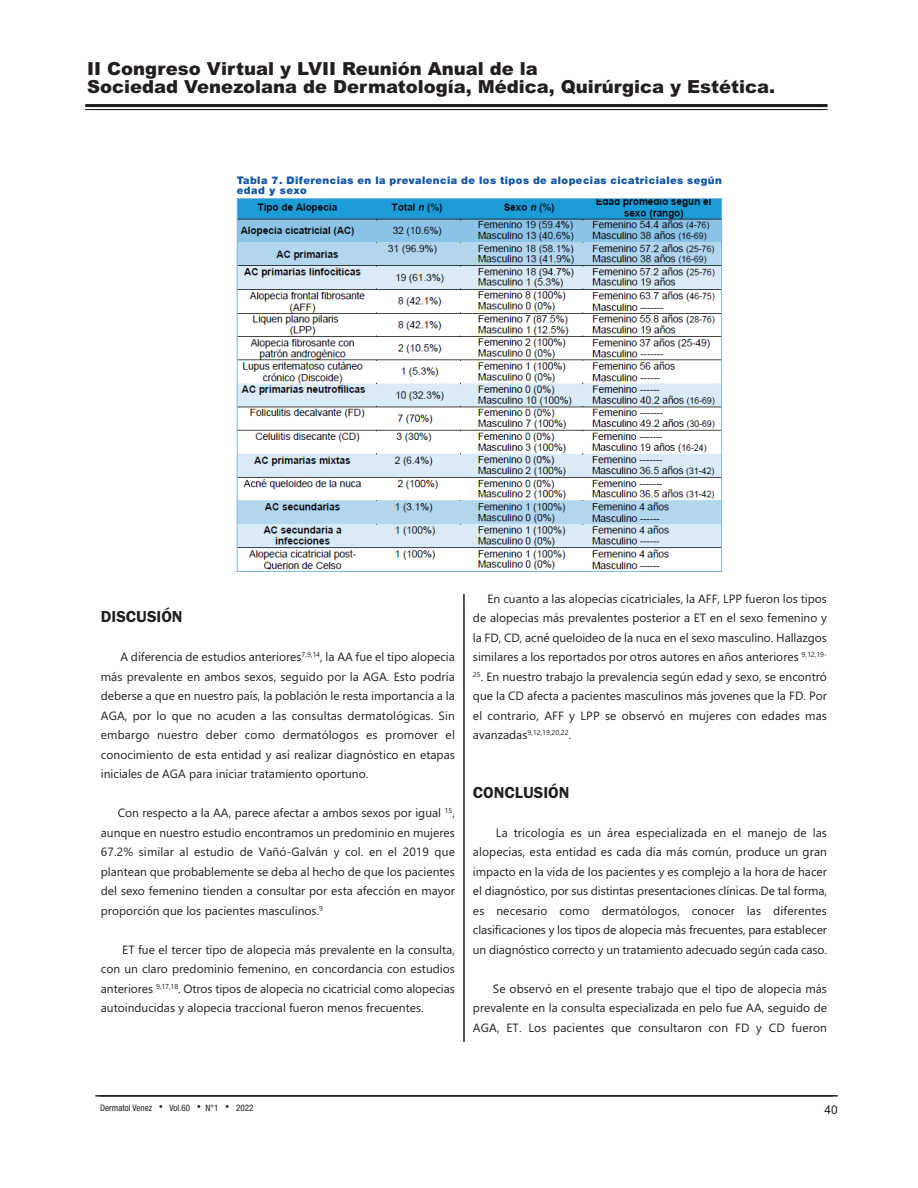
<style>
.page{position:relative;width:918px;height:1188px;background:#fff}
.page>*{position:absolute;margin:0;border:0;box-sizing:border-box;transform-origin:0 0}
.t1{font:900 18px/17.5px "Arial";color:#231f20}
.t2{font:600 16.5px "Franklin Gothic";color:#231f20}
.t3{font:12px/19.5px "Gadugi";color:#231f20;text-align:justify}
.t4{font:12px "Arial";color:#231f20}
.t5{font:900 10.5px/9.3px "Helvetica Neue LT Std";letter-spacing:.045em;color:#1155a6}
.t6{font:condensed 9px "Helvetica Neue LT Std";color:#231f20}
.t7{font:7.2px "Gadugi";color:#231f20}
.s1{font-size:12px}
</style>
<div class="page">
<hr style="left:90px;top:109px;width:738px;height:1px;background:#231f20">
<hr style="left:100px;top:1095px;width:738px;height:2px;background:#231f20">
<hr style="left:85px;top:104px;width:738px;height:3px;background:#231f20">
<hr style="left:85px;top:109px;width:738px;height:1px;background:#231f20">
<hr style="left:95px;top:1095px;width:738px;height:2px;background:#231f20">
<hr style="left:463px;top:177px;width:2px;height:865px;background:#231f20">
<div style="left:97px;top:177px;width:755px;height:417px;background:#fff"></div>
<img style="left:239px;top:200px;width:481px;height:370px">
<h1 class="t1" style="left:87px;top:60px;width:690px">II Congreso Virtual y LVII Reunión Anual de la<br>Sociedad Venezolana de Dermatología, Médica, Quirúrgica y Estética.</h1>
<p class="t5" style="left:237px;top:177px;width:487px">Tabla 7. Diferencias en la prevalencia de los tipos de alopecias cicatriciales según edad y sexo</p>
<h2 class="t2" style="left:101px;top:607px;width:83px">DISCUSIÓN</h2>
<p class="t3" style="left:101px;top:647px;width:356px;text-indent:20px">A diferencia de estudios anteriores<sup>7,9,14</sup>, la AA fue el tipo alopecia más prevalente en ambos sexos, seguido por la AGA. Esto podría deberse a que en nuestro país, la población le resta importancia a la AGA, por lo que no acuden a las consultas dermatológicas. Sin embargo nuestro deber como dermatólogos es promover el conocimiento de esta entidad y así realizar diagnóstico en etapas iniciales de AGA para iniciar tratamiento oportuno.</p>
<p class="t3" style="left:101px;top:803px;width:356px;text-indent:17px">Con respecto a la AA, parece afectar a ambos sexos por igual <sup>15</sup>, aunque en nuestro estudio encontramos un predominio en mujeres 67.2% similar al estudio de Vañó-Galván y col. en el 2019 que plantean que probablemente se deba al hecho de que los pacientes del sexo femenino tienden a consultar por esta afección en mayor proporción que los pacientes masculinos.<sup>9</sup></p>
<p class="t3" style="left:101px;top:940px;width:356px;text-indent:21px">ET fue el tercer tipo de alopecia más prevalente en la consulta, con un claro predominio femenino, en concordancia con estudios anteriores <sup>9,17,18</sup>. Otros tipos de alopecia no cicatricial como alopecias autoinducidas y alopecia traccional fueron menos frecuentes.</p>
<p class="t3" style="left:473px;top:589px;width:356px;text-indent:15px">En cuanto a las alopecias cicatriciales, la AFF, LPP fueron los tipos de alopecias más prevalentes posterior a ET en el sexo femenino y la FD, CD, acné queloideo de la nuca en el sexo masculino. Hallazgos similares a los reportados por otros autores en años anteriores <sup>9,12,19-</sup></p>
<p class="t3" style="left:473px;top:667px;width:356px"><sup>25</sup>. En nuestro trabajo la prevalencia según edad y sexo, se encontró que la CD afecta a pacientes masculinos más jovenes que la FD. Por el contrario, AFF y LPP se observó en mujeres con edades mas</p>
<p class="t7" style="left:473px;top:729px;width:100px"><span class="s1">avanzadas</span>9,12,19,20,22<span class="s1">.</span></p>
<h2 class="t2" style="left:473px;top:782px;width:98px">CONCLUSIÓN</h2>
<p class="t3" style="left:473px;top:823px;width:356px;text-indent:23px">La tricología es un área especializada en el manejo de las alopecias, esta entidad es cada día más común, produce un gran impacto en la vida de los pacientes y es complejo a la hora de hacer el diagnóstico, por sus distintas presentaciones clínicas. De tal forma, es necesario como dermatólogos, conocer las diferentes clasificaciones y los tipos de alopecia más frecuentes, para establecer un diagnóstico correcto y un tratamiento adecuado según cada caso.</p>
<p class="t3" style="left:473px;top:979px;width:356px;text-indent:20px">Se observó en el presente trabajo que el tipo de alopecia más prevalente en la consulta especializada en pelo fue AA, seguido de AGA, ET. Los pacientes que consultaron con FD y CD fueron</p>
<p class="t6" style="left:100px;top:1105px;width:53px">Dermatol Venez</p>
<p class="t6" style="left:170px;top:1105px;width:22px">Vol.60</p>
<p class="t6" style="left:206px;top:1105px;width:14px">N°1</p>
<p class="t6" style="left:236px;top:1105px;width:19px">2022</p>
<p class="t4" style="left:824px;top:1103px;width:15px">40</p>
</div>
